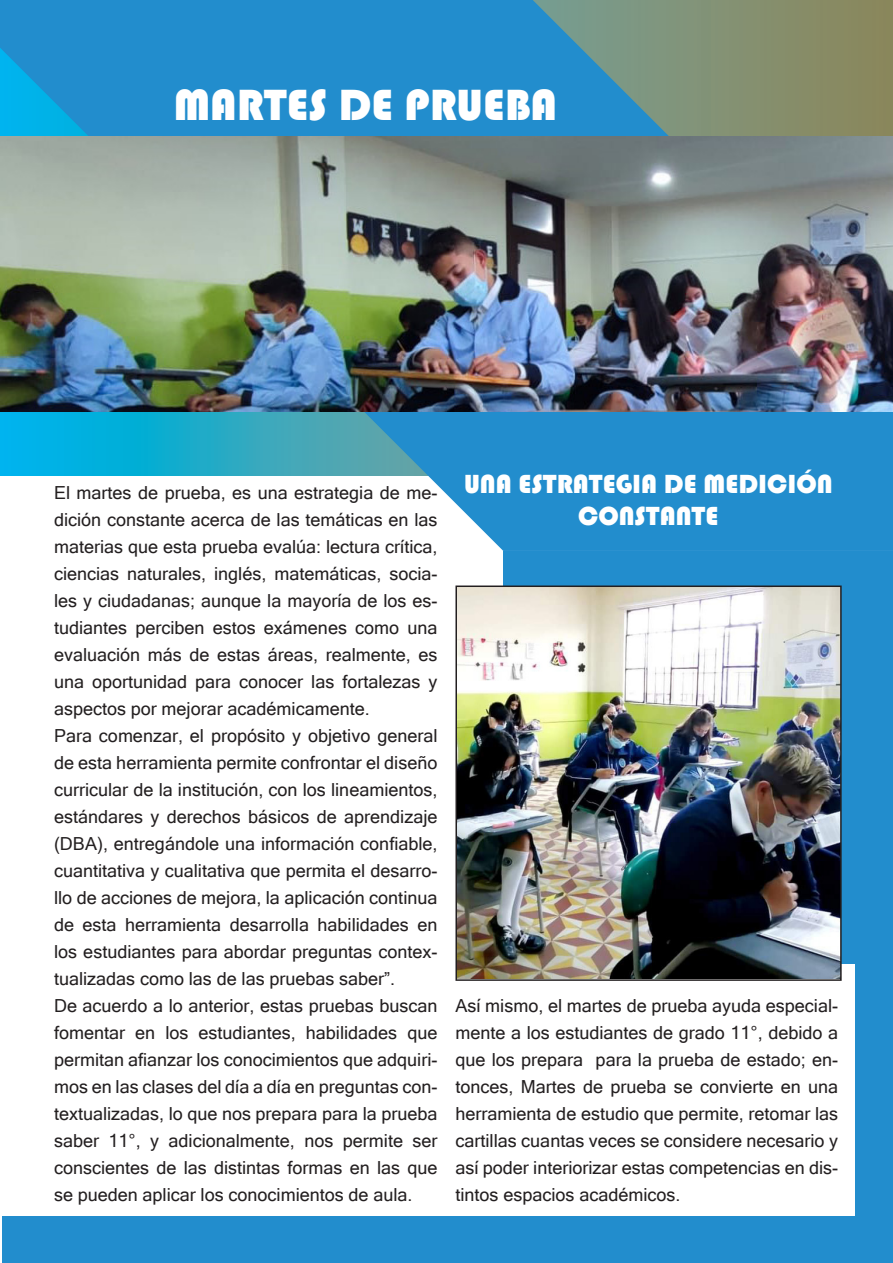
<style>
.page{position:relative;width:893px;height:1263px;background:#fff}
.page>*{position:absolute;margin:0;border:0;box-sizing:border-box;transform-origin:0 0}
.t1{font:45px "Bauhaus 93";color:#fff}
.t2{font:27px "Bauhaus 93";color:#fff}
.t3{font:18px/27px "Microsoft Sans Serif";color:#231f20;text-align:justify}
</style>
<div class="page">
<div style="left:503px;top:551px;width:390px;height:412px;background:#228dcd"></div>
<svg style="left:0;top:0;width:893px;height:551px;background:#51a1c5"></svg>
<img style="left:1px;top:137px;width:891px;height:275px">
<img style="left:458px;top:588px;width:381px;height:390px">
<div style="left:455px;top:585px;width:387px;height:396px;border:2px solid #231f20"></div>
<div style="left:855px;top:851px;width:38px;height:412px;background:#228dcd"></div>
<div style="left:2px;top:1216px;width:891px;height:47px;background:#228dcd"></div>
<p class="t1" style="left:174px;top:79px;width:385px">MARTES DE PRUEBA</p>
<p class="t2" style="left:464px;top:469px;width:370px">UNA ESTRATEGIA DE MEDICIÓN</p>
<p class="t2" style="left:578px;top:501px;width:142px">CONSTANTE</p>
<p class="t3" style="left:54px;top:479px;width:385px">El martes de prueba, es una estrategia de me&shy;dición constante acerca de las temáticas en las materias que esta prueba evalúa: lectura crítica, ciencias naturales, inglés, matemáticas, socia&shy;les y ciudadanas; aunque la mayoría de los es&shy;tudiantes perciben estos exámenes como una evaluación más de estas áreas, realmente, es una oportunidad para conocer las fortalezas y aspectos por mejorar académicamente.</p>
<p class="t3" style="left:54px;top:722px;width:385px">Para comenzar, el propósito y objetivo general de esta herramienta permite confrontar el diseño curricular de la institución, con los lineamientos, estándares y derechos básicos de aprendizaje (DBA), entregándole una información confiable, cuantitativa y cualitativa que permita el desarro&shy;llo de acciones de mejora, la aplicación continua de esta herramienta desarrolla habilidades en los estudiantes para abordar preguntas contex&shy;tualizadas como las de las pruebas saber”.</p>
<p class="t3" style="left:54px;top:992px;width:385px">De acuerdo a lo anterior, estas pruebas buscan fomentar en los estudiantes, habilidades que permitan afianzar los conocimientos que adquiri&shy;mos en las clases del día a día en preguntas con&shy;textualizadas, lo que nos prepara para la prueba saber 11°, y adicionalmente, nos permite ser conscientes de las distintas formas en las que se pueden aplicar los conocimientos de aula.</p>
<p class="t3" style="left:455px;top:992px;width:384px">Así mismo, el martes de prueba ayuda especial&shy;mente a los estudiantes de grado 11°, debido a que los prepara para la prueba de estado; en&shy;tonces, Martes de prueba se convierte en una herramienta de estudio que permite, retomar las cartillas cuantas veces se considere necesario y así poder interiorizar estas competencias en dis&shy;tintos espacios académicos.</p>
</div>
